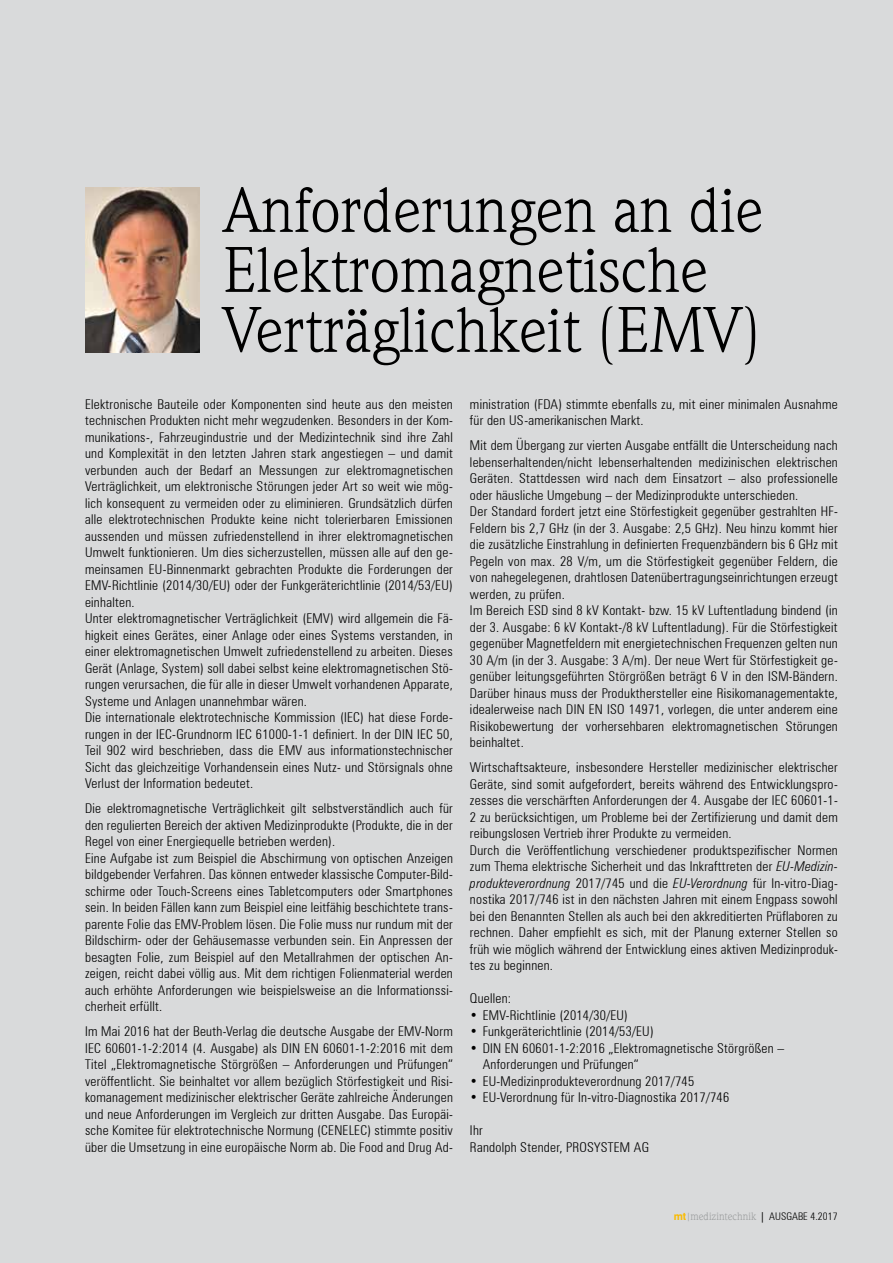
<style>
.page{position:relative;width:893px;height:1263px;background:#d9dadb}
.page>*{position:absolute;margin:0;border:0;box-sizing:border-box;transform-origin:0 0}
.t1{font:63px/60px "Weidemann LT";color:#000}
.t2{font:300 condensed 13.5px/16.5px "Zurich BT";letter-spacing:.02em;color:#000}
.t3{font:10.8px "Weidemann LT";color:#9c9e9f}
.t4{font:300 condensed 10.5px "Zurich BT";letter-spacing:.01em;color:#000}
.s1{font-style:italic}
.s2{font-family:"Swiss 721 BT";font-weight:700;font-stretch:normal;color:#fabb00}
.s3{font-family:"Weidemann LT";font-weight:400;font-stretch:normal;font-size:10.8px;color:#9c9e9f}
.s4{font-family:"Helvetica";font-weight:400;font-stretch:normal}
</style>
<div class="page">
<img style="left:85px;top:187px;width:115px;height:166px">
<p class="t1" style="left:223px;top:180px;width:542px">Anforderungen an die<br>Elektromagnetische<br>Verträglichkeit (EMV)</p>
<p class="t2" style="left:85px;top:395px;width:369px">Elektronische Bauteile oder Komponenten sind heute aus den meisten technischen Produkten nicht mehr wegzudenken. Besonders in der Kom&shy;munikations-, Fahrzeugindustrie und der Medizintechnik sind ihre Zahl und Komplexität in den letzten Jahren stark angestiegen – und damit verbunden auch der Bedarf an Messungen zur elektromagnetischen Verträglichkeit, um elektronische Störungen jeder Art so weit wie mög&shy;lich konsequent zu vermeiden oder zu eliminieren. Grundsätzlich dürfen alle elektrotechnischen Produkte keine nicht tolerierbaren Emissionen aussenden und müssen zufriedenstellend in ihrer elektromagnetischen Umwelt funktionieren. Um dies sicherzustellen, müssen alle auf den ge&shy;meinsamen EU-Binnenmarkt gebrachten Produkte die Forderungen der EMV-Richtlinie (2014/30/EU) oder der Funkgeräterichtlinie (2014/53/EU) einhalten.<br>Unter elektromagnetischer Verträglichkeit (EMV) wird allgemein die Fä&shy;higkeit eines Gerätes, einer Anlage oder eines Systems verstanden, in einer elektromagnetischen Umwelt zufriedenstellend zu arbeiten. Dieses Gerät (Anlage, System) soll dabei selbst keine elektromagnetischen Stö&shy;rungen verursachen, die für alle in dieser Umwelt vorhandenen Apparate, Systeme und Anlagen unannehmbar wären.<br>Die internationale elektrotechnische Kommission (IEC) hat diese Forde&shy;rungen in der IEC-Grundnorm IEC 61000-1-1 definiert. In der DIN IEC 50, Teil 902 wird beschrieben, dass die EMV aus informationstechnischer Sicht das gleichzeitige Vorhandensein eines Nutz- und Störsignals ohne Verlust der Information bedeutet.</p>
<p class="t2" style="left:85px;top:800px;width:369px">Die elektromagnetische Verträglichkeit gilt selbstverständlich auch für den regulierten Bereich der aktiven Medizinprodukte (Produkte, die in der Regel von einer Energiequelle betrieben werden).<br>Eine Aufgabe ist zum Beispiel die Abschirmung von optischen Anzeigen bildgebender Verfahren. Das können entweder klassische Computer-Bild&shy;schirme oder Touch-Screens eines Tabletcomputers oder Smartphones sein. In beiden Fällen kann zum Beispiel eine leitfähig beschichtete trans&shy;parente Folie das EMV-Problem lösen. Die Folie muss nur rundum mit der Bildschirm- oder der Gehäusemasse verbunden sein. Ein Anpressen der besagten Folie, zum Beispiel auf den Metallrahmen der optischen An&shy;zeigen, reicht dabei völlig aus. Mit dem richtigen Folienmaterial werden auch erhöhte Anforderungen wie beispielsweise an die Informationssi&shy;cherheit erfüllt.</p>
<p class="t2" style="left:85px;top:1023px;width:369px;text-align:justify">Im Mai 2016 hat der Beuth-Verlag die deutsche Ausgabe der EMV-Norm IEC 60601-1-2:2014 (4. Ausgabe) als DIN EN 60601-1-2:2016 mit dem Titel „Elektromagnetische Störgrößen – Anforderungen und Prüfungen“ veröffentlicht. Sie beinhaltet vor allem bezüglich Störfestigkeit und Risi&shy;komanagement medizinischer elektrischer Geräte zahlreiche Änderungen und neue Anforderungen im Vergleich zur dritten Ausgabe. Das Europäi&shy;sche Komitee für elektrotechnische Normung (CENELEC) stimmte positiv über die Umsetzung in eine europäische Norm ab. Die Food and Drug Ad-</p>
<p class="t2" style="left:470px;top:395px;width:369px">ministration (FDA) stimmte ebenfalls zu, mit einer minimalen Ausnahme für den US-amerikanischen Markt.</p>
<p class="t2" style="left:470px;top:437px;width:369px">Mit dem Übergang zur vierten Ausgabe entfällt die Unterscheidung nach lebenserhaltenden/nicht lebenserhaltenden medizinischen elektrischen Geräten. Stattdessen wird nach dem Einsatzort – also professionelle oder häusliche Umgebung – der Medizinprodukte unterschieden.<br>Der Standard fordert jetzt eine Störfestigkeit gegenüber gestrahlten HF-Feldern bis 2,7 GHz (in der 3. Ausgabe: 2,5 GHz). Neu hinzu kommt hier die zusätzliche Einstrahlung in definierten Frequenzbändern bis 6 GHz mit Pegeln von max. 28 V/m, um die Störfestigkeit gegenüber Feldern, die von nahegelegenen, drahtlosen Datenübertragungseinrichtungen erzeugt werden, zu prüfen.<br>Im Bereich ESD sind 8 kV Kontakt- bzw. 15 kV Luftentladung bindend (in der 3. Ausgabe: 6 kV Kontakt-/8 kV Luftentladung). Für die Störfestigkeit gegenüber Magnetfeldern mit energietechnischen Frequenzen gelten nun 30 A/m (in der 3. Ausgabe: 3 A/m). Der neue Wert für Störfestigkeit ge&shy;genüber leitungsgeführten Störgrößen beträgt 6 V in den ISM-Bändern.<br>Darüber hinaus muss der Produkthersteller eine Risikomanagementakte, idealerweise nach DIN EN ISO 14971, vorlegen, die unter anderem eine Risikobewertung der vorhersehbaren elektromagnetischen Störungen beinhaltet.</p>
<p class="t2" style="left:470px;top:759px;width:369px">Wirtschaftsakteure, insbesondere Hersteller medizinischer elektrischer Geräte, sind somit aufgefordert, bereits während des Entwicklungspro&shy;zesses die verschärften Anforderungen der 4. Ausgabe der IEC 60601-1- 2 zu berücksichtigen, um Probleme bei der Zertifizierung und damit dem reibungslosen Vertrieb ihrer Produkte zu vermeiden.<br>Durch die Veröffentlichung verschiedener produktspezifischer Normen zum Thema elektrische Sicherheit und das Inkrafttreten der <span class="s1">EU-Medizin&shy;produkteverordnung</span> 2017/745 und die <span class="s1">EU-Verordnung</span> für In-vitro-Diag&shy;nostika 2017/746 ist in den nächsten Jahren mit einem Engpass sowohl bei den Benannten Stellen als auch bei den akkreditierten Prüflaboren zu rechnen. Daher empfiehlt es sich, mit der Planung externer Stellen so früh wie möglich während der Entwicklung eines aktiven Medizinproduk&shy;tes zu beginnen.</p>
<p class="t2" style="left:470px;top:990px;width:43px">Quellen:</p>
<p class="t2" style="left:470px;top:1006px;width:160px">• EMV-Richtlinie (2014/30/EU)</p>
<p class="t2" style="left:470px;top:1023px;width:185px">• Funkgeräterichtlinie (2014/53/EU)</p>
<p class="t2" style="left:483px;top:1039px;width:303px;text-indent:-13px">• DIN EN 60601-1-2:2016 „Elektromagnetische Störgrößen –<br>Anforderungen und Prüfungen“</p>
<p class="t2" style="left:470px;top:1072px;width:226px">• EU-Medizinprodukteverordnung 2017/745</p>
<p class="t2" style="left:470px;top:1089px;width:261px">• EU-Verordnung für In-vitro-Diagnostika 2017/746</p>
<p class="t2" style="left:470px;top:1122px;width:180px">Ihr<br>Randolph Stender, PROSYSTEM AG</p>
<p class="t4" style="left:674px;top:1210px;width:165px"><span class="s2">mt</span> <span class="s3">medizintechnik</span> <span class="s4">|</span> ausgabeusgabe 4.2017</p>
<p class="t3" style="left:692px;top:1210px;width:67px">medizintechnik</p>
</div>
